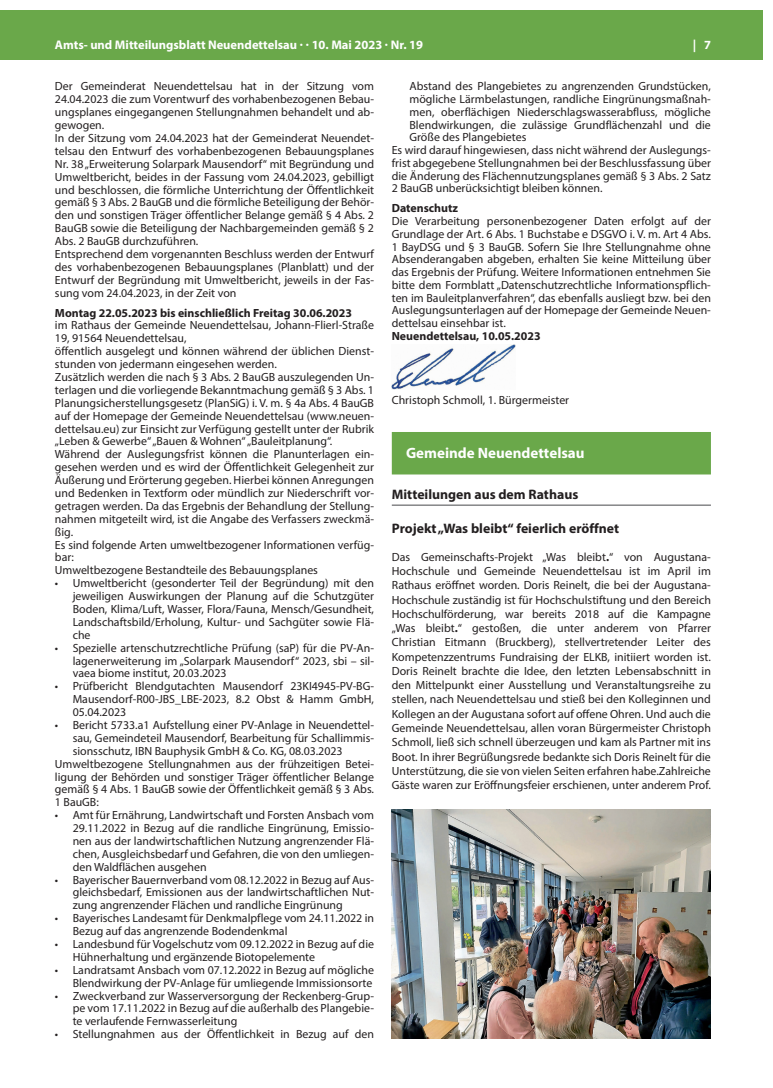
<style>
.page{position:relative;width:773px;height:1088px;background:#fff}
.page>*{position:absolute;margin:0;border:0;box-sizing:border-box;transform-origin:0 0}
.t1{font:700 15px "Myriad Pro";color:#fff}
.t2{font:700 13.75px "Myriad Pro";color:#231f20}
.t3{font:700 12.5px "Myriad Pro";color:#fff}
.t4{font:11.88px/12.9px "Myriad Pro";color:#231f20;text-align:justify}
.t5{font:700 11.88px "Myriad Pro";color:#231f20}
.s1{font-weight:700}
</style>
<div class="page">
<div style="left:11px;top:11px;width:751px;height:49px;background:#6aa84a"></div>
<div style="left:0;top:11px;width:11px;height:49px;background:#6aa84a"></div>
<div style="left:392px;top:432px;width:318px;height:42px;background:#6aa84a"></div>
<hr style="left:392px;top:504px;width:318px;height:2px;background:#6c6d70">
<img style="left:392px;top:344px;width:124px;height:45px">
<img style="left:392px;top:809px;width:318px;height:229px">
<p class="t3" style="left:55px;top:37px;width:369px">Amts- und Mitteilungsblatt Neuendettelsau · · 10. Mai 2023 · Nr. 19</p>
<p class="t3" style="left:692px;top:37px;width:20px">| 7</p>
<p class="t4" style="left:55px;top:80px;width:320px;text-align:left">Der Gemeinderat Neuendettelsau hat in der Sitzung vom 24.04.2023 die zum Vorentwurf des vorhabenbezogenen Bebau&shy;ungsplanes eingegangenen Stellungnahmen behandelt und ab&shy;gewogen.<br>In der Sitzung vom 24.04.2023 hat der Gemeinderat Neuendet&shy;telsau den Entwurf des vorhabenbezogenen Bebauungsplanes Nr. 38 „Erweiterung Solarpark Mausendorf“ mit Begründung und Umweltbericht, beides in der Fassung vom 24.04.2023, gebilligt und beschlossen, die förmliche Unterrichtung der Öffentlichkeit gemäß § 3 Abs. 2 BauGB und die förmliche Beteiligung der Behör&shy;den und sonstigen Träger öffentlicher Belange gemäß § 4 Abs. 2<br>BauGB sowie die Beteiligung der Nachbargemeinden gemäß § 2<br>Abs. 2 BauGB durchzuführen.<br>Entsprechend dem vorgenannten Beschluss werden der Entwurf des vorhabenbezogenen Bebauungsplanes (Planblatt) und der Entwurf der Begründung mit Umweltbericht, jeweils in der Fas&shy;sung vom 24.04.2023, in der Zeit von</p>
<p class="t5" style="left:55px;top:305px;width:298px">Montag 22.05.2023 bis einschließlich Freitag 30.06.2023</p>
<p class="t4" style="left:55px;top:319px;width:320px;text-align:left">im Rathaus der Gemeinde Neuendettelsau, Johann-Flierl-Straße 19, 91564 Neuendettelsau,<br>öffentlich ausgelegt und können während der üblichen Dienst&shy;stunden von jedermann eingesehen werden.<br>Zusätzlich werden die nach § 3 Abs. 2 BauGB auszulegenden Un&shy;terlagen und die vorliegende Bekanntmachung gemäß § 3 Abs. 1<br>Planungsicherstellungsgesetz (PlanSiG) i. V. m. § 4a Abs. 4 BauGB auf der Homepage der Gemeinde Neuendettelsau (www.neuen&shy;dettelsau.eu) zur Einsicht zur Verfügung gestellt unter der Rubrik „Leben &amp; Gewerbe“ „Bauen &amp; Wohnen“ „Bauleitplanung“.<br>Während der Auslegungsfrist können die Planunterlagen ein&shy;gesehen werden und es wird der Öffentlichkeit Gelegenheit zur Äußerung und Erörterung gegeben. Hierbei können Anregungen und Bedenken in Textform oder mündlich zur Niederschrift vor&shy;getragen werden. Da das Ergebnis der Behandlung der Stellung&shy;nahmen mitgeteilt wird, ist die Angabe des Verfassers zweckmä&shy;ßig.<br>Es sind folgende Arten umweltbezogener Informationen verfüg&shy;bar:<br>Umweltbezogene Bestandteile des Bebauungsplanes</p>
<p class="t4" style="left:73px;top:576px;width:303px;text-indent:-18px">• Umweltbericht (gesonderter Teil der Begründung) mit den jeweiligen Auswirkungen der Planung auf die Schutzgüter Boden, Klima/Luft, Wasser, Flora/Fauna, Mensch/Gesundheit, Landschaftsbild/Erholung, Kultur- und Sachgüter sowie Flä&shy;che</p>
<p class="t4" style="left:73px;top:641px;width:303px;text-indent:-18px">• Spezielle artenschutzrechtliche Prüfung (saP) für die PV-An&shy;lagenerweiterung im „Solarpark Mausendorf“ 2023, sbi – sil&shy;vaea biome institut, 20.03.2023</p>
<p class="t4" style="left:73px;top:680px;width:303px;text-indent:-18px">• Prüfbericht Blendgutachten Mausendorf 23KI4945-PV-BG-Mausendorf-R00-JBS_LBE-2023, 8.2 Obst &amp; Hamm GmbH, 05.04.2023</p>
<p class="t4" style="left:55px;top:718px;width:320px">• Bericht 5733.a1 Aufstellung einer PV-Anlage in Neuendettel-</p>
<p class="t4" style="left:73px;top:731px;width:303px">sau, Gemeindeteil Mausendorf, Bearbeitung für Schallimmis-</p>
<p class="t4" style="left:73px;top:744px;width:271px">sionsschutz, IBN Bauphysik GmbH &amp; Co. KG, 08.03.2023</p>
<p class="t4" style="left:55px;top:757px;width:320px">Umweltbezogene Stellungnahmen aus der frühzeitigen Betei-</p>
<p class="t4" style="left:55px;top:770px;width:320px">ligung der Behörden und sonstiger Träger öffentlicher Belange</p>
<p class="t4" style="left:55px;top:783px;width:320px">gemäß § 4 Abs. 1 BauGB sowie der Öffentlichkeit gemäß § 3 Abs.</p>
<p class="t4" style="left:55px;top:796px;width:45px">1 BauGB:</p>
<p class="t4" style="left:73px;top:808px;width:303px;text-indent:-18px">• Amt für Ernährung, Landwirtschaft und Forsten Ansbach vom 29.11.2022 in Bezug auf die randliche Eingrünung, Emissio&shy;nen aus der landwirtschaftlichen Nutzung angrenzender Flä&shy;chen, Ausgleichsbedarf und Gefahren, die von den umliegen&shy;den Waldflächen ausgehen</p>
<p class="t4" style="left:73px;top:873px;width:303px;text-indent:-18px">• Bayerischer Bauernverband vom 08.12.2022 in Bezug auf Aus&shy;gleichsbedarf, Emissionen aus der landwirtschaftlichen Nut&shy;zung angrenzender Flächen und randliche Eingrünung</p>
<p class="t4" style="left:73px;top:911px;width:303px;text-indent:-18px">• Bayerisches Landesamt für Denkmalpflege vom 24.11.2022 in<br>Bezug auf das angrenzende Bodendenkmal</p>
<p class="t4" style="left:73px;top:937px;width:303px;text-indent:-18px">• Landesbund für Vogelschutz vom 09.12.2022 in Bezug auf die<br>Hühnerhaltung und ergänzende Biotopelemente</p>
<p class="t4" style="left:55px;top:963px;width:320px;text-align:right">• Landratsamt Ansbach vom 07.12.2022 in Bezug auf mögliche<br>Blendwirkung der PV-Anlage für umliegende Immissionsorte</p>
<p class="t4" style="left:73px;top:989px;width:303px;text-indent:-18px">• Zweckverband zur Wasserversorgung der Reckenberg-Grup&shy;pe vom 17.11.2022 in Bezug auf die außerhalb des Plangebie&shy;te verlaufende Fernwasserleitung</p>
<p class="t4" style="left:55px;top:1027px;width:320px">• Stellungnahmen aus der Öffentlichkeit in Bezug auf den</p>
<p class="t4" style="left:409px;top:80px;width:303px">Abstand des Plangebietes zu angrenzenden Grundstücken,</p>
<p class="t4" style="left:409px;top:93px;width:303px">mögliche Lärmbelastungen, randliche Eingrünungsmaßnah-</p>
<p class="t4" style="left:409px;top:105px;width:303px">men, oberflächigen Niederschlagswasserabfluss, mögliche</p>
<p class="t4" style="left:409px;top:118px;width:303px">Blendwirkungen, die zulässige Grundflächenzahl und die</p>
<p class="t4" style="left:409px;top:131px;width:118px">Größe des Plangebietes</p>
<p class="t4" style="left:392px;top:144px;width:320px">Es wird darauf hingewiesen, dass nicht während der Auslegungs-</p>
<p class="t4" style="left:392px;top:156px;width:320px">frist abgegebene Stellungnahmen bei der Beschlussfassung über</p>
<p class="t4" style="left:392px;top:169px;width:320px">die Änderung des Flächennutzungsplanes gemäß § 3 Abs. 2 Satz</p>
<p class="t4" style="left:392px;top:182px;width:212px">2 BauGB unberücksichtigt bleiben können.</p>
<p class="t5" style="left:392px;top:201px;width:68px">Datenschutz</p>
<p class="t4" style="left:392px;top:214px;width:320px">Die Verarbeitung personenbezogener Daten erfolgt auf der Grundlage der Art. 6 Abs. 1 Buchstabe e DSGVO i. V. m. Art 4 Abs.<br>1 BayDSG und § 3 BauGB. Sofern Sie Ihre Stellungnahme ohne Absenderangaben abgeben, erhalten Sie keine Mitteilung über das Ergebnis der Prüfung. Weitere Informationen entnehmen Sie bitte dem Formblatt „Datenschutzrechtliche Informationspflich&shy;ten im Bauleitplanverfahren“, das ebenfalls ausliegt bzw. bei den Auslegungsunterlagen auf der Homepage der Gemeinde Neuen&shy;dettelsau einsehbar ist.</p>
<p class="t5" style="left:392px;top:328px;width:150px">Neuendettelsau, 10.05.2023</p>
<p class="t4" style="left:392px;top:393px;width:179px">Christoph Schmoll, 1. Bürgermeister</p>
<p class="t1" style="left:406px;top:443px;width:180px">Gemeinde Neuendettelsau</p>
<p class="t2" style="left:392px;top:485px;width:188px">Mitteilungen aus dem Rathaus</p>
<p class="t2" style="left:392px;top:519px;width:229px">Projekt „Was bleibt“ feierlich eröffnet</p>
<p class="t4" style="left:392px;top:550px;width:320px;line-height:14.2px">Das Gemeinschafts-Projekt „Was bleibt<span class="s1">.</span>“ von Augustana-Hochschule und Gemeinde Neuendettelsau ist im April im Rathaus eröffnet worden. Doris Reinelt, die bei der Augustana-Hochschule zuständig ist für Hochschulstiftung und den Bereich Hochschulförderung, war bereits 2018 auf die Kampagne „Was bleibt<span class="s1">.</span>“ gestoßen, die unter anderem von Pfarrer Christian Eitmann (Bruckberg), stellvertretender Leiter des Kompetenzzentrums Fundraising der ELKB, initiiert worden ist.<br>Doris Reinelt brachte die Idee, den letzten Lebensabschnitt in den Mittelpunkt einer Ausstellung und Veranstaltungsreihe zu stellen, nach Neuendettelsau und stieß bei den Kolleginnen und Kollegen an der Augustana sofort auf offene Ohren. Und auch die Gemeinde Neuendettelsau, allen voran Bürgermeister Christoph Schmoll, ließ sich schnell überzeugen und kam als Partner mit ins Boot. In ihrer Begrüßungsrede bedankte sich Doris Reinelt für die Unterstützung, die sie von vielen Seiten erfahren habe.Zahlreiche Gäste waren zur Eröffnungsfeier erschienen, unter anderem Prof.</p>
</div>
